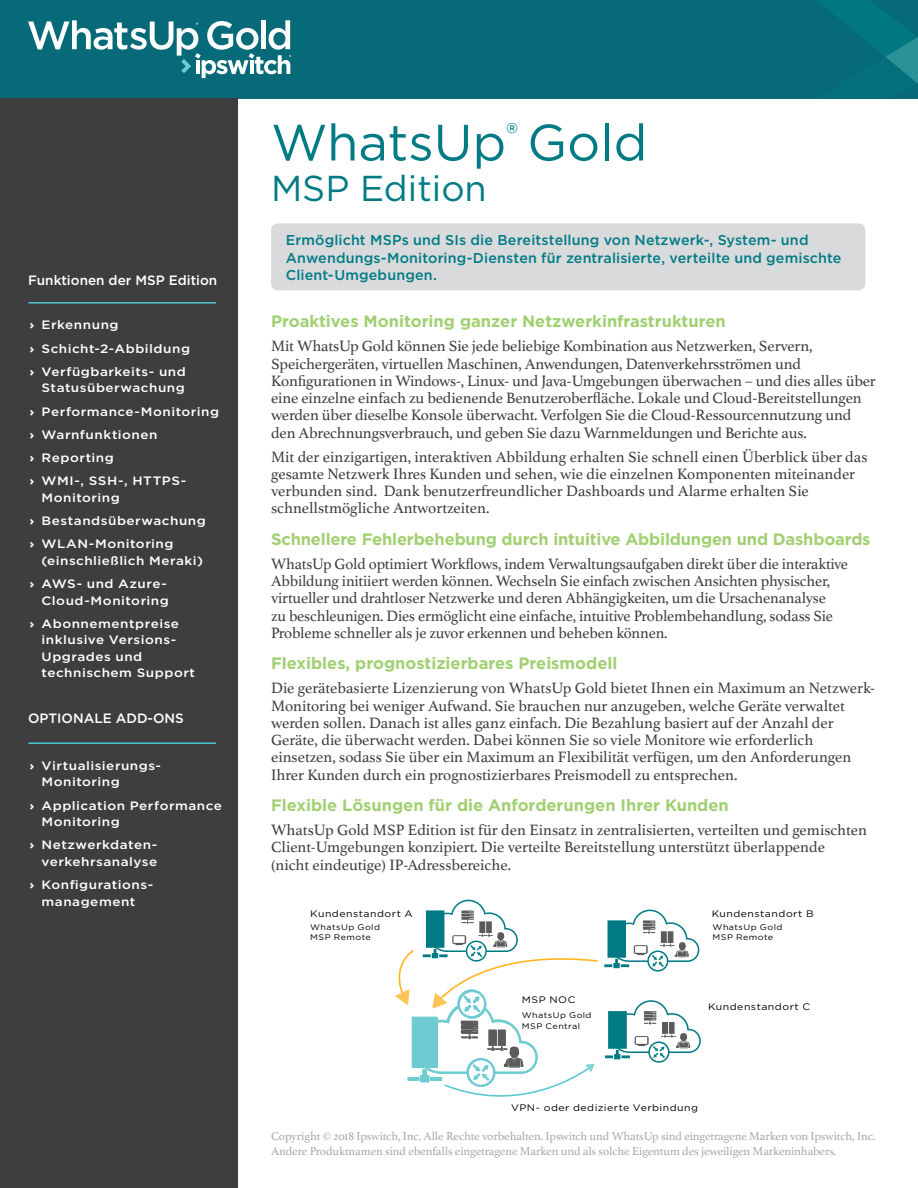
<style>
.page{position:relative;width:918px;height:1188px;background:#fff}
.page>*{position:absolute;margin:0;border:0;box-sizing:border-box;transform-origin:0 0}
.t1{font:51px "Gotham";color:#007b85}
.t2{font:36px "Gotham";color:#007b85}
.Body{font:700 16.5px "Gotham";color:#a1d072}
.Body-2{font:15.75px/17.2px "Athelas";letter-spacing:-.01em;color:#3e3e3f}
.t3{font:500 14.25px/17.1px "Gotham";letter-spacing:.01em;color:#007b85}
.t4{font:500 13.5px "Gotham";color:#fff}
.t5{font:500 12.15px/16.5px "Gotham";letter-spacing:.04em;color:#fff;scale:1.11 1}
.t6{font:12px/14.4px "Athelas";letter-spacing:-.01em;color:#a8a9ad}
.white_bullets{font:9.45px "Gotham";letter-spacing:.045em;color:#000;scale:1.11 1}
.white_bullets-2{font:8.1px/10.8px "Gotham";letter-spacing:.045em;color:#000;scale:1.11 1}
.s1{font-weight:700}
</style>
<div class="page">
<div style="left:0;top:0;width:918px;height:98px;background:#076a78"></div>
<svg style="left:818px;top:0;width:100px;height:84px"></svg>
<div style="left:0;top:98px;width:237px;height:1090px;background:#3e3e3f"></div>
<hr style="left:28px;top:302px;width:188px;height:2px;background:#4dc4d1">
<hr style="left:28px;top:742px;width:188px;height:2px;background:#4dc4d1">
<div style="left:271px;top:223px;width:594px;height:67px;background:#d9dadc;border-radius:7px"></div>
<svg style="left:28px;top:20px;width:263px;height:58px"></svg>
<svg style="left:395px;top:900px;width:306px;height:197px"></svg>
<p class="t4" style="left:28px;top:271px;width:191px">Funktionen der MSP Edition</p>
<p class="t5" style="left:30px;top:317px;width:82px"><span class="s1">›</span> Erkennung</p>
<p class="t5" style="left:30px;top:340px;width:146px"><span class="s1">›</span> Schicht-2-Abbildung</p>
<p class="t5" style="left:30px;top:363px;width:142px;text-align:right"><span class="s1">›</span> Verfügbarkeits- und<br>Statusüberwachung</p>
<p class="t5" style="left:30px;top:403px;width:172px"><span class="s1">›</span> Performance-Monitoring</p>
<p class="t5" style="left:30px;top:426px;width:117px"><span class="s1">›</span> Warnfunktionen</p>
<p class="t5" style="left:30px;top:449px;width:77px"><span class="s1">›</span> Reporting</p>
<p class="t5" style="left:42px;top:473px;width:132px;text-indent:-12px"><span class="s1">›</span> WMI-, SSH-, HTTPS-<br>Monitoring</p>
<p class="t5" style="left:30px;top:512px;width:160px"><span class="s1">›</span> Bestandsüberwachung</p>
<p class="t5" style="left:42px;top:536px;width:147px;text-indent:-12px"><span class="s1">›</span> WLAN-Monitoring (einschließlich Meraki)</p>
<p class="t5" style="left:30px;top:575px;width:127px;text-align:right"><span class="s1">›</span> AWS- und Azure-<br>Cloud-Monitoring</p>
<p class="t5" style="left:42px;top:615px;width:140px;text-indent:-12px"><span class="s1">›</span> Abonnementpreise inklusive Versions-<br>Upgrades und technischem Support</p>
<p class="t4" style="left:28px;top:710px;width:157px">OPTIONALE ADD-ONS</p>
<p class="t5" style="left:42px;top:757px;width:109px;text-indent:-12px"><span class="s1">›</span> Virtualisierungs-<br>Monitoring</p>
<p class="t5" style="left:42px;top:797px;width:164px;text-indent:-12px"><span class="s1">›</span> Application Performance<br>Monitoring</p>
<p class="t5" style="left:30px;top:837px;width:117px;text-align:right"><span class="s1">›</span> Netzwerkdaten&shy;verkehrsanalyse</p>
<p class="t5" style="left:30px;top:876px;width:112px;text-align:center"><span class="s1">›</span> Konfigurations&shy;management</p>
<p class="t1" style="left:271px;top:110px;width:378px">WhatsUp<sup>®</sup> Gold</p>
<p class="t2" style="left:271px;top:165px;width:217px">MSP Edition</p>
<p class="t3" style="left:286px;top:232px;width:557px">Ermöglicht MSPs und SIs die Bereitstellung von Netzwerk-, System- und<br>Anwendungs-Monitoring-Diensten für zentralisierte, verteilte und gemischte<br>Client-Umgebungen.</p>
<p class="Body" style="left:271px;top:311px;width:456px">Proaktives Monitoring ganzer Netzwerkinfrastrukturen</p>
<p class="Body-2" style="left:271px;top:337px;width:606px">Mit WhatsUp Gold können Sie jede beliebige Kombination aus Netzwerken, Servern, Speichergeräten, virtuellen Maschinen, Anwendungen, Datenverkehrsströmen und Konfigurationen in Windows-, Linux- und Java-Umgebungen überwachen – und dies alles über eine einzelne einfach zu bedienende Benutzeroberfläche. Lokale und Cloud-Bereitstellungen werden über dieselbe Konsole überwacht. Verfolgen Sie die Cloud-Ressourcennutzung und den Abrechnungsverbrauch, und geben Sie dazu Warnmeldungen und Berichte aus.</p>
<p class="Body-2" style="left:271px;top:447px;width:598px">Mit der einzigartigen, interaktiven Abbildung erhalten Sie schnell einen Überblick über das gesamte Netzwerk Ihres Kunden und sehen, wie die einzelnen Komponenten miteinander verbunden sind. Dank benutzerfreundlicher Dashboards und Alarme erhalten Sie schnellstmögliche Antwortzeiten.</p>
<p class="Body" style="left:271px;top:528px;width:601px">Schnellere Fehlerbehebung durch intuitive Abbildungen und Dashboards</p>
<p class="Body-2" style="left:271px;top:555px;width:578px">WhatsUp Gold optimiert Workflows, indem Verwaltungsaufgaben direkt über die interaktive Abbildung initiiert werden können. Wechseln Sie einfach zwischen Ansichten physischer, virtueller und drahtloser Netzwerke und deren Abhängigkeiten, um die Ursachenanalyse<br>zu beschleunigen. Dies ermöglicht eine einfache, intuitive Problembehandlung, sodass Sie Probleme schneller als je zuvor erkennen und beheben können.</p>
<p class="Body" style="left:271px;top:653px;width:348px">Flexibles, prognostizierbares Preismodell</p>
<p class="Body-2" style="left:271px;top:679px;width:606px">Die gerätebasierte Lizenzierung von WhatsUp Gold bietet Ihnen ein Maximum an Netzwerk-Monitoring bei weniger Aufwand. Sie brauchen nur anzugeben, welche Geräte verwaltet werden sollen. Danach ist alles ganz einfach. Die Bezahlung basiert auf der Anzahl der Geräte, die überwacht werden. Dabei können Sie so viele Monitore wie erforderlich einsetzen, sodass Sie über ein Maximum an Flexibilität verfügen, um den Anforderungen Ihrer Kunden durch ein prognostizierbares Preismodell zu entsprechen.</p>
<p class="Body" style="left:271px;top:794px;width:459px">Flexible Lösungen für die Anforderungen Ihrer Kunden</p>
<p class="Body-2" style="left:271px;top:821px;width:597px">WhatsUp Gold MSP Edition ist für den Einsatz in zentralisierten, verteilten und gemischten<br>Client-Umgebungen konzipiert. Die verteilte Bereitstellung unterstützt überlappende (nicht eindeutige) IP-Adressbereiche.</p>
<p class="white_bullets" style="left:310px;top:908px;width:94px">Kundenstandort A</p>
<p class="white_bullets" style="left:712px;top:908px;width:93px">Kundenstandort B</p>
<p class="white_bullets-2" style="left:310px;top:921px;width:64px">WhatsUp Gold</p>
<p class="white_bullets-2" style="left:310px;top:932px;width:56px">MSP Remote</p>
<p class="white_bullets" style="left:522px;top:994px;width:50px">MSP NOC</p>
<p class="white_bullets-2" style="left:522px;top:1010px;width:64px">WhatsUp Gold<br>MSP Central</p>
<p class="white_bullets-2" style="left:713px;top:921px;width:64px">WhatsUp Gold</p>
<p class="white_bullets-2" style="left:713px;top:932px;width:56px">MSP Remote</p>
<p class="white_bullets" style="left:708px;top:1001px;width:93px">Kundenstandort C</p>
<p class="white_bullets" style="left:511px;top:1101px;width:170px">VPN- oder dedizierte Verbindung</p>
<p class="t6" style="left:271px;top:1129px;width:606px">Copyright © 2018 Ipswitch, Inc. Alle Rechte vorbehalten. Ipswitch und WhatsUp sind eingetragene Marken von Ipswitch, Inc.<br>Andere Produktnamen sind ebenfalls eingetragene Marken und als solche Eigentum des jeweiligen Markeninhabers.</p>
</div>
